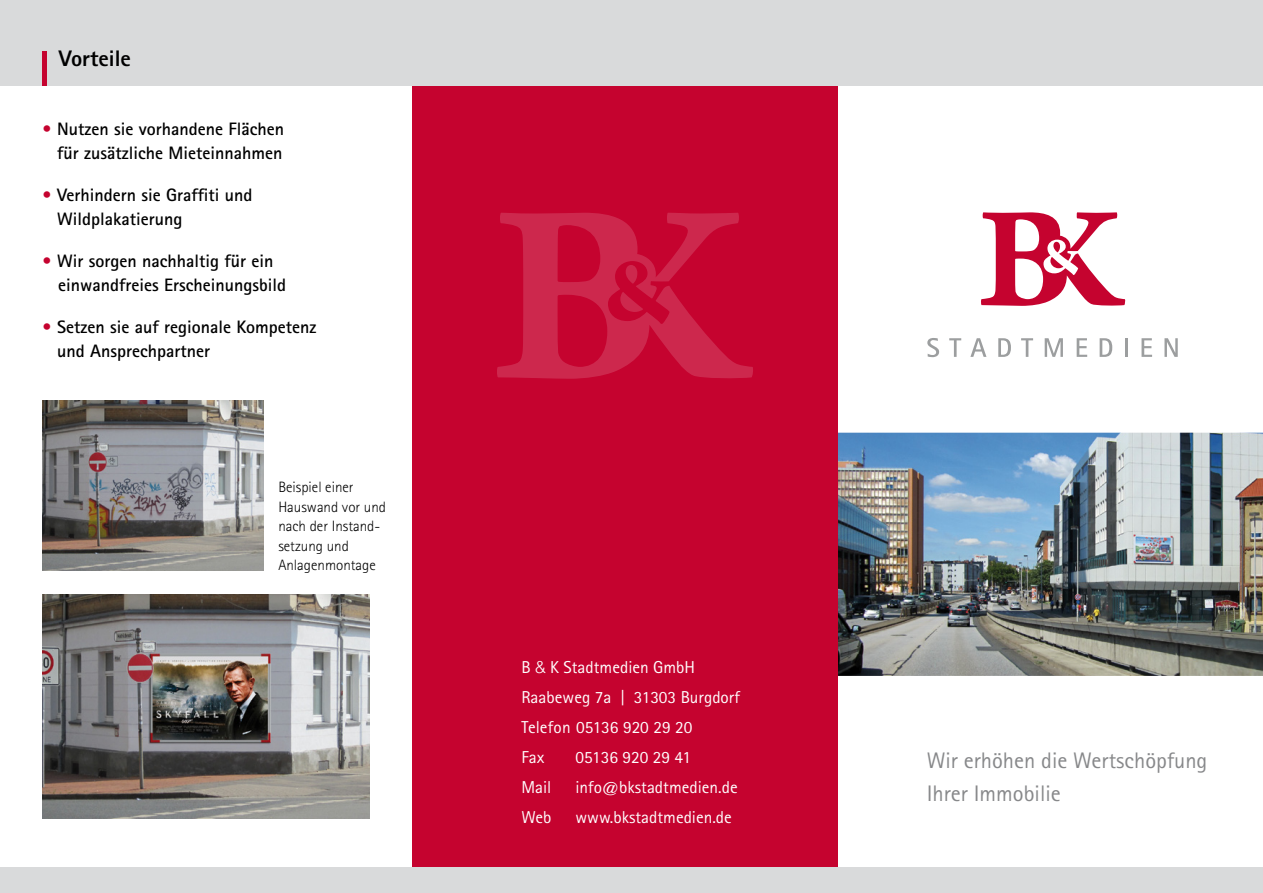
<style>
.page{position:relative;width:1263px;height:893px;background:#fff}
.page>*{position:absolute;margin:0;border:0;box-sizing:border-box;transform-origin:0 0}
.t1{font:22.5px "Rotis Sans Serif";color:#87888a}
.t2{font:800 22.5px "Rotis Sans Serif";color:#000}
.t3{font:700 18px "Rotis Sans Serif";color:#000}
.t4{font:17.25px "Rotis Sans Serif";color:#fff}
.t5{font:300 15px/19.5px "Rotis Sans Serif";color:#000}
.s1{color:#c5032f}
.s2{font-family:"Helvetica Neue";font-weight:300}
</style>
<div class="page">
<svg style="left:981px;top:212px;width:144px;height:94px"></svg>
<svg style="left:927px;top:338px;width:12px;height:19px"></svg>
<svg style="left:949px;top:338px;width:12px;height:19px"></svg>
<svg style="left:970px;top:338px;width:16px;height:19px"></svg>
<svg style="left:998px;top:338px;width:13px;height:19px"></svg>
<svg style="left:1021px;top:338px;width:12px;height:19px"></svg>
<svg style="left:1045px;top:338px;width:18px;height:19px"></svg>
<svg style="left:1077px;top:338px;width:10px;height:19px"></svg>
<svg style="left:1100px;top:338px;width:12px;height:19px"></svg>
<hr style="left:1125px;top:338px;width:3px;height:19px;background:#9c9e9f">
<svg style="left:1141px;top:338px;width:11px;height:19px"></svg>
<svg style="left:1164px;top:338px;width:14px;height:19px"></svg>
<img style="left:838px;top:433px;width:425px;height:243px">
<div style="left:412px;top:78px;width:426px;height:815px;background:#c5032f"></div>
<svg style="left:497px;top:213px;width:256px;height:166px"></svg>
<div style="left:0;top:867px;width:1263px;height:26px;background:#d9dadb"></div>
<div style="left:0;top:0;width:1263px;height:85px;background:#d9dadb"></div>
<hr style="left:42px;top:51px;width:4px;height:34px;background:#c5032f">
<img style="left:42px;top:400px;width:221px;height:170px">
<img style="left:42px;top:594px;width:327px;height:225px">
<p class="t2" style="left:59px;top:45px;width:74px">Vorteile</p>
<p class="t3" style="left:42px;top:118px;width:243px"><span class="s1">•</span> Nutzen sie vorhandene Flächen</p>
<p class="t3" style="left:57px;top:142px;width:227px">für zusätzliche Mieteinnahmen</p>
<p class="t3" style="left:42px;top:184px;width:212px"><span class="s1">•</span> Verhindern sie Graffiti und</p>
<p class="t3" style="left:57px;top:208px;width:127px">Wildplakatierung</p>
<p class="t3" style="left:42px;top:250px;width:233px"><span class="s1">•</span> Wir sorgen nachhaltig für ein</p>
<p class="t3" style="left:58px;top:274px;width:229px">einwandfreies Erscheinungsbild</p>
<p class="t3" style="left:42px;top:316px;width:276px"><span class="s1">•</span> Setzen sie auf regionale Kompetenz</p>
<p class="t3" style="left:57px;top:340px;width:155px">und Ansprechpartner</p>
<p class="t5" style="left:278px;top:478px;width:77px">Beispiel einer</p>
<p class="t5" style="left:278px;top:497px;width:109px">Hauswand vor und nach der Instand&shy;setzung und</p>
<p class="t5" style="left:278px;top:556px;width:99px">Anlagenmontage</p>
<p class="t4" style="left:521px;top:657px;width:175px">B <span class="s2">&amp;</span> K Stadtmedien GmbH</p>
<p class="t4" style="left:521px;top:687px;width:220px">Raabeweg 7a | 31303 Burgdorf</p>
<p class="t4" style="left:521px;top:717px;width:172px">Telefon 05136 920 29 20</p>
<p class="t4" style="left:521px;top:747px;width:24px">Fax</p>
<p class="t4" style="left:576px;top:747px;width:117px">05136 920 29 41</p>
<p class="t4" style="left:521px;top:777px;width:32px">Mail</p>
<p class="t4" style="left:575px;top:777px;width:164px">info@bkstadtmedien.de</p>
<p class="t4" style="left:521px;top:807px;width:31px">Web</p>
<p class="t4" style="left:575px;top:807px;width:158px">www.bkstadtmedien.de</p>
<p class="t1" style="left:927px;top:747px;width:282px">Wir erhöhen die Wertschöpfung</p>
<p class="t1" style="left:927px;top:780px;width:136px">Ihrer Immobilie</p>
</div>
